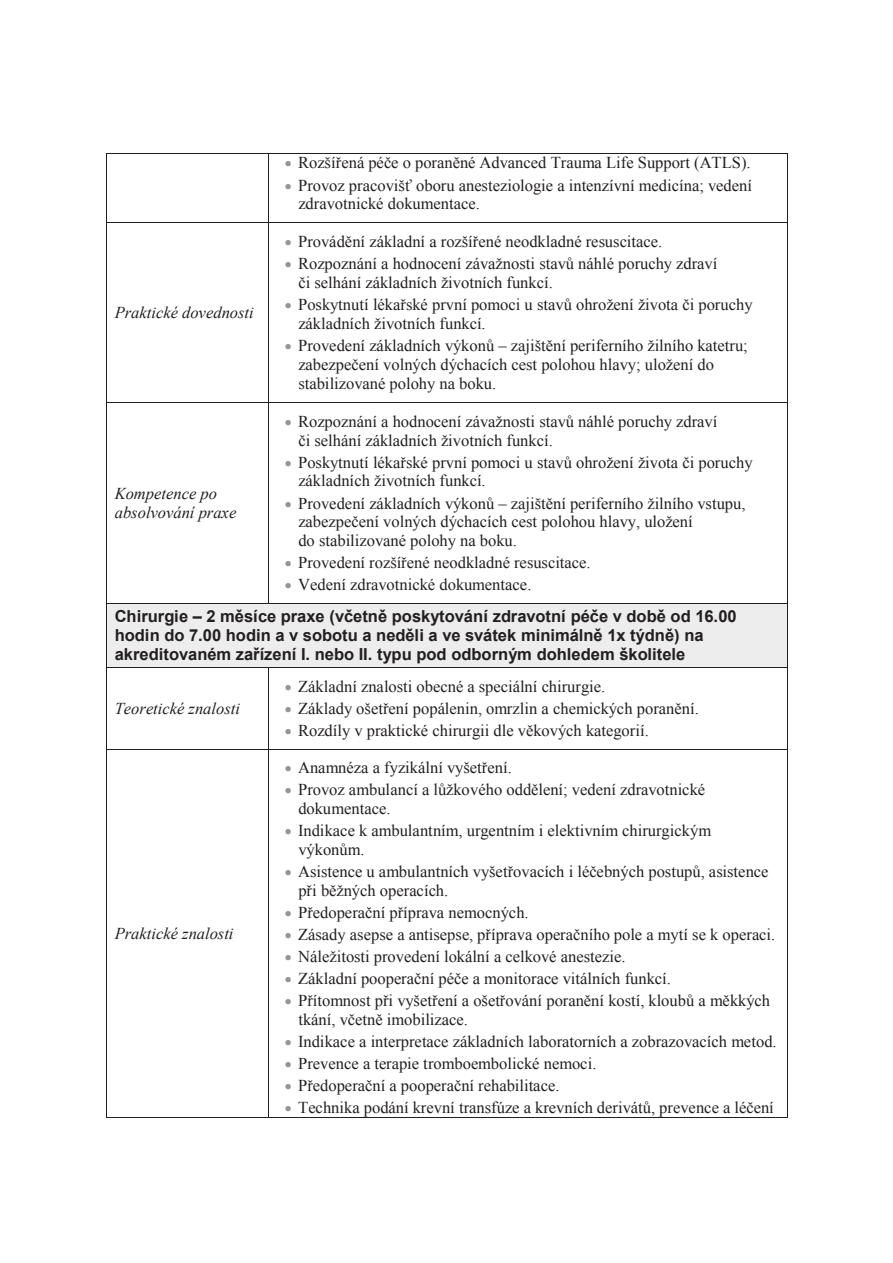
<style>
.page{position:relative;width:893px;height:1263px;background:#fff}
.page>*{position:absolute;margin:0;border:0;box-sizing:border-box;transform-origin:0 0}
.t1{font:16.5px/18.9px "Times New Roman";color:#231f20}
.t2{font:700 16.5px/19px "Arial";color:#231f20}
.t3{font:italic 16.5px/19px "Times New Roman";color:#231f20}
.s1{color:#939598}
</style>
<div class="page">
<hr style="left:107px;top:153px;width:161px;height:1px;background:#231f20">
<hr style="left:269px;top:153px;width:518px;height:1px;background:#231f20">
<hr style="left:106px;top:154px;width:1px;height:69px;background:#231f20">
<hr style="left:268px;top:154px;width:1px;height:69px;background:#231f20">
<hr style="left:787px;top:154px;width:1px;height:69px;background:#231f20">
<hr style="left:107px;top:223px;width:161px;height:1px;background:#231f20">
<hr style="left:269px;top:223px;width:518px;height:1px;background:#231f20">
<hr style="left:106px;top:223px;width:1px;height:179px;background:#231f20">
<hr style="left:268px;top:223px;width:1px;height:179px;background:#231f20">
<hr style="left:787px;top:223px;width:1px;height:179px;background:#231f20">
<hr style="left:107px;top:402px;width:161px;height:1px;background:#231f20">
<hr style="left:269px;top:402px;width:518px;height:1px;background:#231f20">
<hr style="left:106px;top:403px;width:1px;height:200px;background:#231f20">
<hr style="left:268px;top:403px;width:1px;height:200px;background:#231f20">
<hr style="left:787px;top:403px;width:1px;height:200px;background:#231f20">
<div style="left:107px;top:604px;width:680px;height:63px;background:#ededed"></div>
<hr style="left:107px;top:603px;width:161px;height:1px;background:#231f20">
<hr style="left:269px;top:603px;width:518px;height:1px;background:#231f20">
<hr style="left:106px;top:604px;width:1px;height:63px;background:#231f20">
<hr style="left:787px;top:604px;width:1px;height:63px;background:#231f20">
<hr style="left:107px;top:667px;width:161px;height:1px;background:#231f20">
<hr style="left:269px;top:667px;width:518px;height:1px;background:#231f20">
<hr style="left:106px;top:668px;width:1px;height:81px;background:#231f20">
<hr style="left:268px;top:668px;width:1px;height:81px;background:#231f20">
<hr style="left:787px;top:668px;width:1px;height:81px;background:#231f20">
<hr style="left:107px;top:749px;width:161px;height:1px;background:#231f20">
<hr style="left:269px;top:749px;width:518px;height:1px;background:#231f20">
<hr style="left:106px;top:749px;width:1px;height:368px;background:#231f20">
<hr style="left:107px;top:1117px;width:161px;height:1px;background:#231f20">
<hr style="left:268px;top:749px;width:1px;height:368px;background:#231f20">
<hr style="left:269px;top:1117px;width:518px;height:1px;background:#231f20">
<hr style="left:787px;top:749px;width:1px;height:368px;background:#231f20">
<p class="t3" style="left:115px;top:303px;width:140px">Praktické dovednosti</p>
<p class="t1" style="left:285px;top:153px;width:467px"><span class="s1">•</span> Rozšířená péče o poraněné Advanced Trauma Life Support (ATLS).</p>
<p class="t1" style="left:298px;top:175px;width:455px;text-indent:-14px"><span class="s1">•</span> Provoz pracovišť oboru anesteziologie a intenzívní medicína; vedení zdravotnické dokumentace.</p>
<p class="t1" style="left:285px;top:232px;width:379px"><span class="s1">•</span> Provádění základní a rozšířené neodkladné resuscitace.</p>
<p class="t1" style="left:298px;top:254px;width:420px;text-indent:-14px"><span class="s1">•</span> Rozpoznání a hodnocení závažnosti stavů náhlé poruchy zdraví či selhání základních životních funkcí.</p>
<p class="t1" style="left:298px;top:295px;width:456px;text-indent:-14px"><span class="s1">•</span> Poskytnutí lékařské první pomoci u stavů ohrožení života či poruchy základních životních funkcí.</p>
<p class="t1" style="left:298px;top:335px;width:451px;text-indent:-14px"><span class="s1">•</span> Provedení základních výkonů – zajištění periferního žilního katetru; zabezpečení volných dýchacích cest polohou hlavy; uložení do stabilizované polohy na boku.</p>
<p class="t1" style="left:298px;top:411px;width:420px;text-indent:-14px"><span class="s1">•</span> Rozpoznání a hodnocení závažnosti stavů náhlé poruchy zdraví či selhání základních životních funkcí.</p>
<p class="t1" style="left:298px;top:452px;width:456px;text-indent:-14px"><span class="s1">•</span> Poskytnutí lékařské první pomoci u stavů ohrožení života či poruchy základních životních funkcí.</p>
<p class="t1" style="left:298px;top:493px;width:449px;text-indent:-14px"><span class="s1">•</span> Provedení základních výkonů – zajištění periferního žilního vstupu, zabezpečení volných dýchacích cest polohou hlavy, uložení<br>do stabilizované polohy na boku.</p>
<p class="t1" style="left:285px;top:553px;width:307px"><span class="s1">•</span> Provedení rozšířené neodkladné resuscitace.</p>
<p class="t1" style="left:285px;top:575px;width:248px"><span class="s1">•</span> Vedení zdravotnické dokumentace.</p>
<p class="t2" style="left:115px;top:607px;width:623px">Chirurgie – 2 měsíce praxe (včetně poskytování zdravotní péče v době od 16.00 hodin do 7.00 hodin a v sobotu a neděli a ve svátek minimálně 1x týdně) na akreditovaném zařízení I. nebo II. typu pod odborným dohledem školitele</p>
<p class="t3" style="left:115px;top:698px;width:127px">Teoretické znalosti</p>
<p class="t3" style="left:115px;top:483px;width:123px">Kompetence po absolvování praxe</p>
<p class="t1" style="left:285px;top:676px;width:322px"><span class="s1">•</span> Základní znalosti obecné a speciální chirurgie.</p>
<p class="t1" style="left:285px;top:698px;width:415px"><span class="s1">•</span> Základy ošetření popálenin, omrzlin a chemických poranění.</p>
<p class="t1" style="left:285px;top:720px;width:366px"><span class="s1">•</span> Rozdíly v praktické chirurgii dle věkových kategorií.</p>
<p class="t3" style="left:115px;top:923px;width:120px">Praktické znalosti</p>
<p class="t1" style="left:285px;top:758px;width:228px"><span class="s1">•</span> Anamnéza a fyzikální vyšetření.</p>
<p class="t1" style="left:298px;top:780px;width:408px;text-indent:-13px"><span class="s1">•</span> Provoz ambulancí a lůžkového oddělení; vedení zdravotnické dokumentace.</p>
<p class="t1" style="left:298px;top:821px;width:414px;text-indent:-14px"><span class="s1">•</span> Indikace k ambulantním, urgentním i elektivním chirurgickým výkonům.</p>
<p class="t1" style="left:298px;top:862px;width:472px;text-indent:-14px"><span class="s1">•</span> Asistence u ambulantních vyšetřovacích i léčebných postupů, asistence při běžných operacích.</p>
<p class="t1" style="left:285px;top:902px;width:245px"><span class="s1">•</span> Předoperační příprava nemocných.</p>
<p class="t1" style="left:285px;top:924px;width:492px"><span class="s1">•</span> Zásady asepse a antisepse, příprava operačního pole a mytí se k operaci.</p>
<p class="t1" style="left:285px;top:946px;width:342px"><span class="s1">•</span> Náležitosti provedení lokální a celkové anestezie.</p>
<p class="t1" style="left:285px;top:968px;width:388px"><span class="s1">•</span> Základní pooperační péče a monitorace vitálních funkcí.</p>
<p class="t1" style="left:298px;top:990px;width:473px;text-indent:-14px"><span class="s1">•</span> Přítomnost při vyšetření a ošetřování poranění kostí, kloubů a měkkých tkání, včetně imobilizace.</p>
<p class="t1" style="left:285px;top:1031px;width:493px"><span class="s1">•</span> Indikace a interpretace základních laboratorních a zobrazovacích metod.</p>
<p class="t1" style="left:285px;top:1053px;width:313px"><span class="s1">•</span> Prevence a terapie tromboembolické nemoci.</p>
<p class="t1" style="left:285px;top:1075px;width:276px"><span class="s1">•</span> Předoperační a pooperační rehabilitace.</p>
<p class="t1" style="left:285px;top:1097px;width:490px"><span class="s1">•</span> Technika podání krevní transfúze a krevních derivátů, prevence a léčení</p>
</div>
